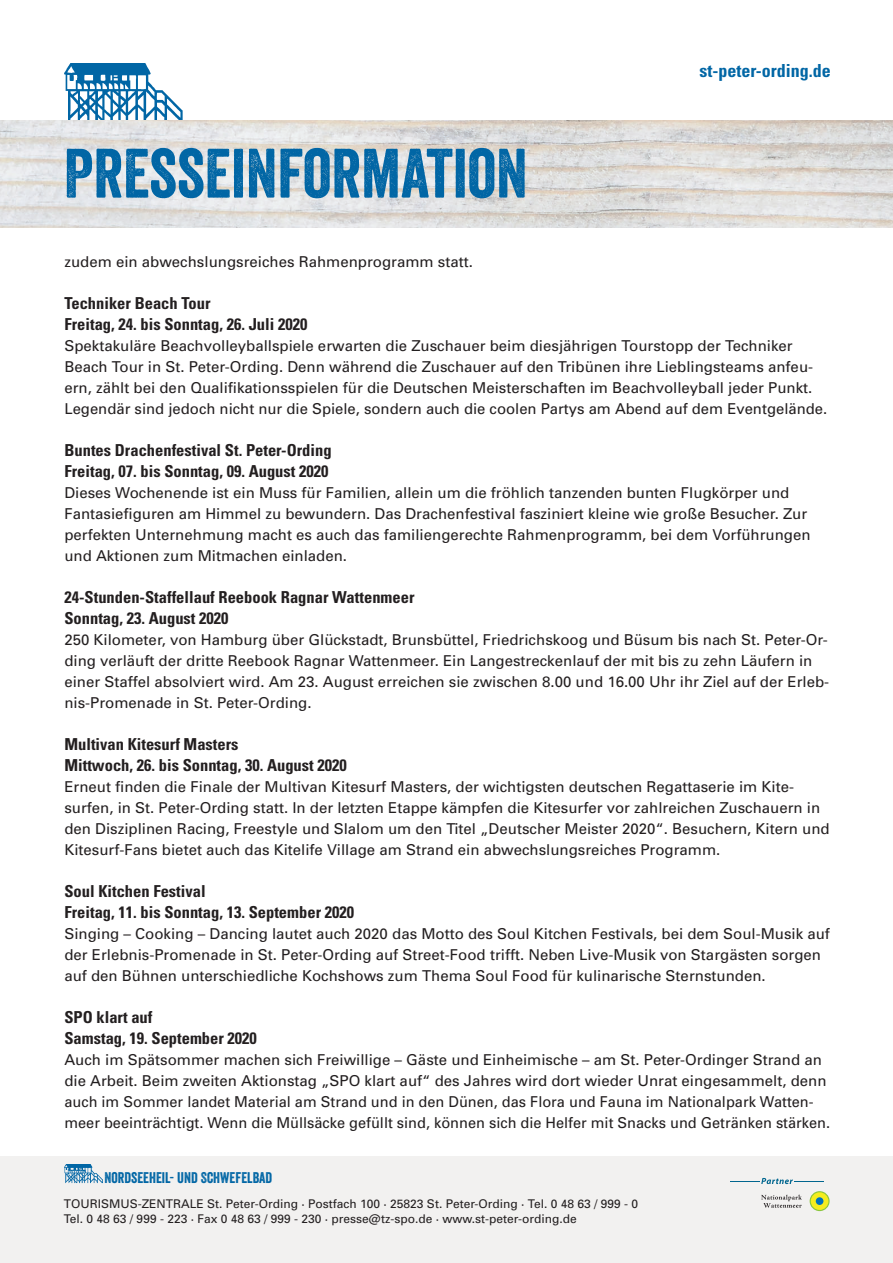
<style>
.page{position:relative;width:893px;height:1263px;background:#fff}
.page>*{position:absolute;margin:0;border:0;box-sizing:border-box;transform-origin:0 0}
.t1{font:67.5px "Veneer";color:#0166a5}
.t2{font:700 condensed 18px "Univers LT Std";color:#0166a5}
.t3{font:700 condensed 16.5px/21px "Univers";color:#231f20}
.t4{font:15px/21px "Univers";color:#231f20}
.t5{font:15px "Veneer";color:#0166a5}
.t6{font:12px/14.4px "Univers";color:#231f20}
</style>
<div class="page">
<img style="left:65px;top:64px;width:123px;height:57px">
<img style="left:0;top:121px;width:892px;height:106px">
<div style="left:0;top:1157px;width:892px;height:106px;background:#f2f1f0"></div>
<img style="left:65px;top:1165px;width:38px;height:19px">
<hr style="left:730px;top:1181px;width:30px;height:1px;background:#01668f">
<svg style="left:761px;top:1178px;width:62px;height:6px"></svg>
<svg style="left:809px;top:1191px;width:20px;height:20px"></svg>
<div style="left:810px;top:1192px;width:18px;height:18px;background:#f5ed1e;border-radius:50%"></div>
<div style="left:815px;top:1197px;width:8px;height:8px;background:#0072bc;border-radius:50%"></div>
<svg style="left:761px;top:1195px;width:40px;height:13px"></svg>
<h1 class="t1" style="left:64px;top:149px;width:465px">PRESSEINFORMATION</h1>
<p class="t2" style="left:699px;top:62px;width:133px">st-peter-ording.de</p>
<p class="t4" style="left:64px;top:253px;width:410px">zudem ein abwechslungsreiches Rahmenprogramm statt.</p>
<p class="t3" style="left:64px;top:294px;width:244px">Techniker Beach Tour<br>Freitag, 24. bis Sonntag, 26. Juli 2020</p>
<p class="t4" style="left:64px;top:337px;width:764px">Spektakuläre Beachvolleyballspiele erwarten die Zuschauer beim diesjährigen Tourstopp der Techniker Beach Tour in St. Peter-Ording. Denn während die Zuschauer auf den Tribünen ihre Lieblingsteams anfeu&shy;ern, zählt bei den Qualifikationsspielen für die Deutschen Meisterschaften im Beachvolleyball jeder Punkt.<br>Legendär sind jedoch nicht nur die Spiele, sondern auch die coolen Partys am Abend auf dem Eventgelände.</p>
<p class="t3" style="left:64px;top:441px;width:269px">Buntes Drachenfestival St. Peter-Ording<br>Freitag, 07. bis Sonntag, 09. August 2020</p>
<p class="t4" style="left:64px;top:484px;width:747px">Dieses Wochenende ist ein Muss für Familien, allein um die fröhlich tanzenden bunten Flugkörper und Fantasiefiguren am Himmel zu bewundern. Das Drachenfestival fasziniert kleine wie große Besucher. Zur perfekten Unternehmung macht es auch das familiengerechte Rahmenprogramm, bei dem Vorführungen und Aktionen zum Mitmachen einladen.</p>
<p class="t3" style="left:64px;top:588px;width:351px">24-Stunden-Staffellauf Reebook Ragnar Wattenmeer<br>Sonntag, 23. August 2020</p>
<p class="t4" style="left:64px;top:631px;width:766px">250 Kilometer, von Hamburg über Glückstadt, Brunsbüttel, Friedrichskoog und Büsum bis nach St. Peter-Or&shy;ding verläuft der dritte Reebook Ragnar Wattenmeer. Ein Langestreckenlauf der mit bis zu zehn Läufern in einer Staffel absolviert wird. Am 23. August erreichen sie zwischen 8.00 und 16.00 Uhr ihr Ziel auf der Erleb&shy;nis-Promenade in St. Peter-Ording.</p>
<p class="t3" style="left:64px;top:735px;width:284px">Multivan Kitesurf Masters<br>Mittwoch, 26. bis Sonntag, 30. August 2020</p>
<p class="t4" style="left:64px;top:778px;width:766px">Erneut finden die Finale der Multivan Kitesurf Masters, der wichtigsten deutschen Regattaserie im Kite&shy;surfen, in St. Peter-Ording statt. In der letzten Etappe kämpfen die Kitesurfer vor zahlreichen Zuschauern in den Disziplinen Racing, Freestyle und Slalom um den Titel „Deutscher Meister 2020“. Besuchern, Kitern und Kitesurf-Fans bietet auch das Kitelife Village am Strand ein abwechslungsreiches Programm.</p>
<p class="t3" style="left:64px;top:882px;width:291px">Soul Kitchen Festival<br>Freitag, 11. bis Sonntag, 13. September 2020</p>
<p class="t4" style="left:64px;top:925px;width:767px">Singing – Cooking – Dancing lautet auch 2020 das Motto des Soul Kitchen Festivals, bei dem Soul-Musik auf der Erlebnis-Promenade in St. Peter-Ording auf Street-Food trifft. Neben Live-Musik von Stargästen sorgen auf den Bühnen unterschiedliche Kochshows zum Thema Soul Food für kulinarische Sternstunden.</p>
<p class="t3" style="left:64px;top:1008px;width:194px">SPO klart auf<br>Samstag, 19. September 2020</p>
<p class="t4" style="left:64px;top:1051px;width:767px">Auch im Spätsommer machen sich Freiwillige – Gäste und Einheimische – am St. Peter-Ordinger Strand an die Arbeit. Beim zweiten Aktionstag „SPO klart auf“ des Jahres wird dort wieder Unrat eingesammelt, denn auch im Sommer landet Material am Strand und in den Dünen, das Flora und Fauna im Nationalpark Watten&shy;meer beeinträchtigt. Wenn die Müllsäcke gefüllt sind, können sich die Helfer mit Snacks und Getränken stärken.</p>
<p class="t5" style="left:105px;top:1172px;width:169px">NORDSEEHEIL- UND SCHWEFELBAD</p>
<p class="t6" style="left:64px;top:1198px;width:576px">TOURISMUS-ZENTRALE St. Peter-Ording · Postfach 100 · 25823 St. Peter-Ording · Tel. 0 48 63 / 999 - 0<br>Tel. 0 48 63 / 999 - 223 · Fax 0 48 63 / 999 - 230 · presse@tz-spo.de · www.st-peter-ording.de</p>
</div>
